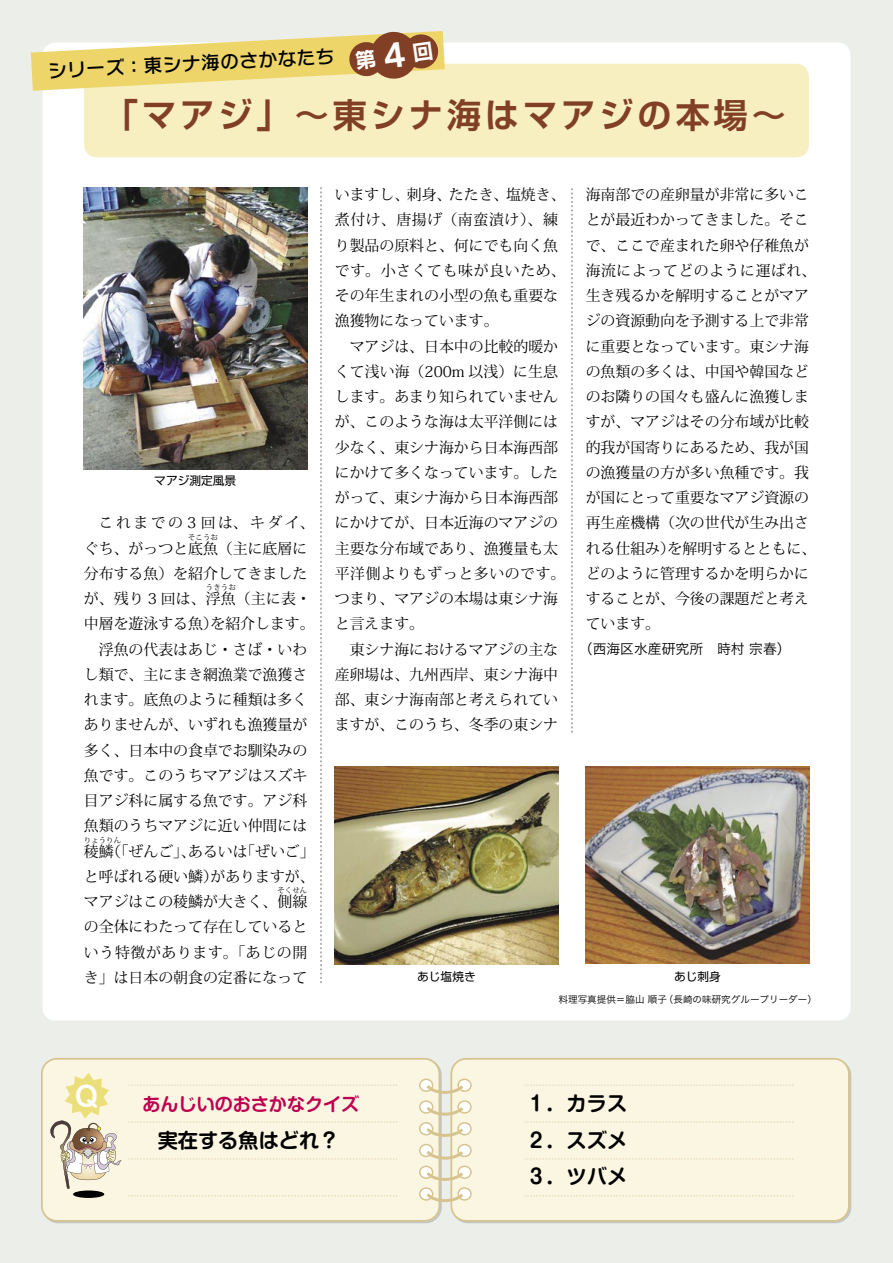
<style>
.page{position:relative;width:893px;height:1263px;background:#eceeea}
.page>*{position:absolute;margin:0;border:0;box-sizing:border-box;transform-origin:0 0}
.t1{font:700 34.05px "Shin Go Pro De";letter-spacing:.12em;color:#813f26}
.t2{font:700 20.25px/36.6px "Shin M Go Pro De";color:#000;text-align:justify}
.t3{font:19.2px "Rodin NTLG Pro DB";color:#000}
.t4{font:700 18px "Shin M Go Pro De";color:#be0051}
.t5{font:14.85px/25.2px "Koz Min Std";color:#000}
.t6{font:13.8px "Hira Kaku Pro W3";color:#000}
.t7{font:11.7px "Shin Go Pro";color:#000}
.t8{font:9.6px "Hira Kaku Pro W3";color:#000}
.t9{font:7.5px "Koz Min Std";color:#000}
</style>
<div class="page">
<div style="left:43px;top:43px;width:807px;height:977px;background:#fff;border-radius:13px"></div>
<div style="left:41px;top:1058px;width:399px;height:164px;background:#faf6e1"></div>
<div style="left:450px;top:1058px;width:400px;height:164px;background:#faf6e1"></div>
<svg style="left:419px;top:1078px;width:53px;height:16px"></svg>
<svg style="left:419px;top:1100px;width:53px;height:15px"></svg>
<svg style="left:419px;top:1122px;width:53px;height:15px"></svg>
<svg style="left:419px;top:1144px;width:53px;height:15px"></svg>
<svg style="left:419px;top:1165px;width:53px;height:16px"></svg>
<svg style="left:419px;top:1187px;width:53px;height:15px"></svg>
<div style="left:73px;top:1190px;width:31px;height:8px;background:#000;border-radius:50%"></div>
<svg style="left:128px;top:1195px;width:270px;height:1px"></svg>
<svg style="left:128px;top:1158px;width:270px;height:2px"></svg>
<svg style="left:128px;top:1121px;width:270px;height:2px"></svg>
<svg style="left:128px;top:1084px;width:270px;height:2px"></svg>
<svg style="left:524px;top:1195px;width:270px;height:1px"></svg>
<svg style="left:524px;top:1158px;width:270px;height:2px"></svg>
<svg style="left:524px;top:1121px;width:270px;height:2px"></svg>
<svg style="left:524px;top:1084px;width:270px;height:2px"></svg>
<div style="left:84px;top:64px;width:725px;height:93px;background:#f8efc1;border-radius:13px"></div>
<svg style="left:320px;top:187px;width:2px;height:796px"></svg>
<svg style="left:571px;top:188px;width:2px;height:545px"></svg>
<img style="left:84px;top:187px;width:223px;height:283px">
<img style="left:335px;top:766px;width:223px;height:198px">
<img style="left:586px;top:766px;width:223px;height:198px">
<svg style="left:50px;top:1073px;width:71px;height:116px"></svg>
<svg style="left:31px;top:31px;width:414px;height:60px"></svg>
<p class="t3" style="left:47px;top:58px;width:289px;rotate:-3deg">シリーズ：東シナ海のさかなたち</p>
<h1 class="t1" style="left:104px;top:87px;width:683px">「マアジ」～東シナ海はマアジの本場～</h1>
<p class="t7" style="left:154px;top:471px;width:83px">マアジ測定風景</p>
<p class="t5" style="left:84px;top:510px;width:232px;text-indent:15px">これまでの 3 回は、キダイ、ぐち、がっつと底魚（主に底層に</p>
<p class="t9" style="left:188px;top:532px;width:31px">そこうお</p>
<p class="t5" style="left:84px;top:561px;width:228px">分布する魚）を紹介してきましたが、残り 3 回は、浮魚（主に表・</p>
<p class="t9" style="left:206px;top:583px;width:31px">うきうお</p>
<p class="t5" style="left:84px;top:611px;width:232px;text-align:center">中層を遊泳する魚）を紹介します。浮魚の代表はあじ・さば・いわ<br>し類で、主にまき網漁業で漁獲されます。底魚のように種類は多くありませんが、いずれも漁獲量が多く、日本中の食卓でお馴染みの魚です。このうちマアジはスズキ目アジ科に属する魚です。アジ科魚類のうちマアジに近い仲間には稜鱗（「ぜんご」、あるいは「ぜいご」</p>
<p class="t9" style="left:84px;top:835px;width:39px">りょうりん</p>
<p class="t5" style="left:84px;top:864px;width:232px">と呼ばれる硬い鱗）がありますが、マアジはこの稜鱗が大きく、側線</p>
<p class="t9" style="left:277px;top:886px;width:31px">そくせん</p>
<p class="t5" style="left:84px;top:914px;width:225px;text-align:justify">の全体にわたって存在しているという特徴があります。「あじの開き」は日本の朝食の定番になって</p>
<p class="t5" style="left:335px;top:182px;width:232px">いますし、刺身、たたき、塩焼き、煮付け、唐揚げ（南蛮漬け）、練り製品の原料と、何にでも向く魚です。小さくても味が良いため、その年生まれの小型の魚も重要な漁獲物になっています。</p>
<p class="t5" style="left:335px;top:334px;width:232px;text-indent:15px">マアジは、日本中の比較的暖かくて浅い海（200m 以浅）に生息します。あまり知られていませんが、このような海は太平洋側には少なく、東シナ海から日本海西部にかけて多くなっています。したがって、東シナ海から日本海西部にかけてが、日本近海のマアジの主要な分布域であり、漁獲量も太平洋側よりもずっと多いのです。つまり、マアジの本場は東シナ海と言えます。</p>
<p class="t5" style="left:335px;top:637px;width:225px;text-align:justify;text-indent:15px">東シナ海におけるマアジの主な産卵場は、九州西岸、東シナ海中部、東シナ海南部と考えられていますが、このうち、冬季の東シナ</p>
<p class="t5" style="left:586px;top:182px;width:232px">海南部での産卵量が非常に多いことが最近わかってきました。そこで、ここで産まれた卵や仔稚魚が海流によってどのように運ばれ、生き残るかを解明することがマアジの資源動向を予測する上で非常に重要となっています。東シナ海の魚類の多くは、中国や韓国などのお隣りの国々も盛んに漁獲しますが、マアジはその分布域が比較的我が国寄りにあるため、我が国の漁獲量の方が多い魚種です。我が国にとって重要なマアジ資源の再生産機構（次の世代が生み出される仕組み）を解明するとともに、どのように管理するかを明らかにすることが、今後の課題だと考えています。</p>
<p class="t6" style="left:579px;top:637px;width:213px">（西海区水産研究所 時村 宗春）</p>
<p class="t7" style="left:417px;top:967px;width:60px">あじ塩焼き</p>
<p class="t7" style="left:674px;top:967px;width:48px">あじ刺身</p>
<p class="t8" style="left:558px;top:990px;width:260px">料理写真提供＝脇山 順子（長崎の味研究グループリーダー）</p>
<p class="t4" style="left:142px;top:1089px;width:218px">あんじいのおさかなクイズ</p>
<h2 class="t2" style="left:158px;top:1119px;width:183px">実在する魚はどれ？</h2>
<h2 class="t2" style="left:526px;top:1082px;width:102px">１．カラス２．スズメ３．ツバメ</h2>
</div>
